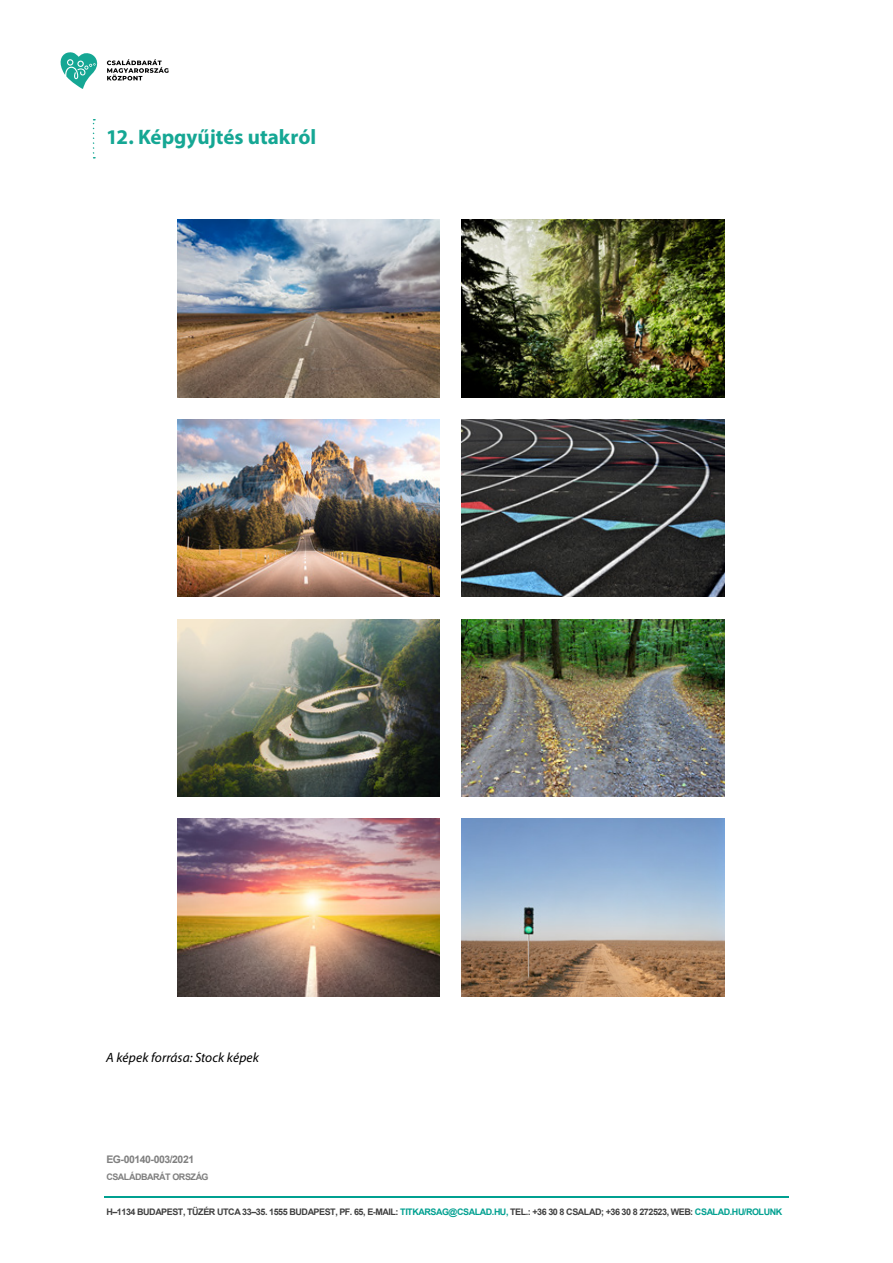
<style>
.page{position:relative;width:893px;height:1263px;background:#fff}
.page>*{position:absolute;margin:0;border:0;box-sizing:border-box;transform-origin:0 0}
._1_1__cím_feladatlapok{font:700 21px "Myriad Pro";color:#15a794}
.Forrás{font:italic 13.5px "Myriad Pro";letter-spacing:.005em;color:#000001}
.t1{font:700 10.5px "Arial";letter-spacing:-.04em;color:#7f7f7f}
.t2{font:700 9px "Arial";letter-spacing:-.055em;color:#404040}
.t3{font:700 9px "Arial";letter-spacing:-.06em;color:#7f7f7f}
.s1{color:#00a090}
</style>
<div class="page">
<hr style="left:104px;top:1196px;width:685px;height:1px;background:#00a090">
<svg style="left:107px;top:59px;width:62px;height:22px"></svg>
<svg style="left:60px;top:52px;width:38px;height:37px"></svg>
<svg style="left:93px;top:119px;width:2px;height:40px"></svg>
<img style="left:178px;top:220px;width:262px;height:177px">
<img style="left:178px;top:420px;width:262px;height:177px">
<img style="left:177px;top:619px;width:263px;height:177px">
<img style="left:178px;top:819px;width:262px;height:177px">
<img style="left:462px;top:220px;width:262px;height:177px">
<img style="left:462px;top:419px;width:262px;height:178px">
<img style="left:461px;top:619px;width:263px;height:177px">
<img style="left:462px;top:819px;width:262px;height:177px">
<p class="_1_1__cím_feladatlapok" style="left:106px;top:123px;width:211px">12. Képgyűjtés utakról</p>
<p class="Forrás" style="left:106px;top:1049px;width:154px">A képek forrása: Stock képek</p>
<p class="t1" style="left:106px;top:1152px;width:89px">EG-00140-003/2021</p>
<p class="t3" style="left:106px;top:1170px;width:104px">CSALÁDBARÁT ORSZÁG</p>
<p class="t2" style="left:106px;top:1205px;width:677px">H–1134 BUDAPEST, TÜZÉR UTCA 33–35. 1555 BUDAPEST, PF. 65, E-MAIL: <span class="s1">TITKARSAG@CSALAD.HU,</span> TEL.: +36 30 8 CSALAD; +36 30 8 272523, WEB: <span class="s1">CSALAD.HU/ROLUNK</span></p>
</div>
